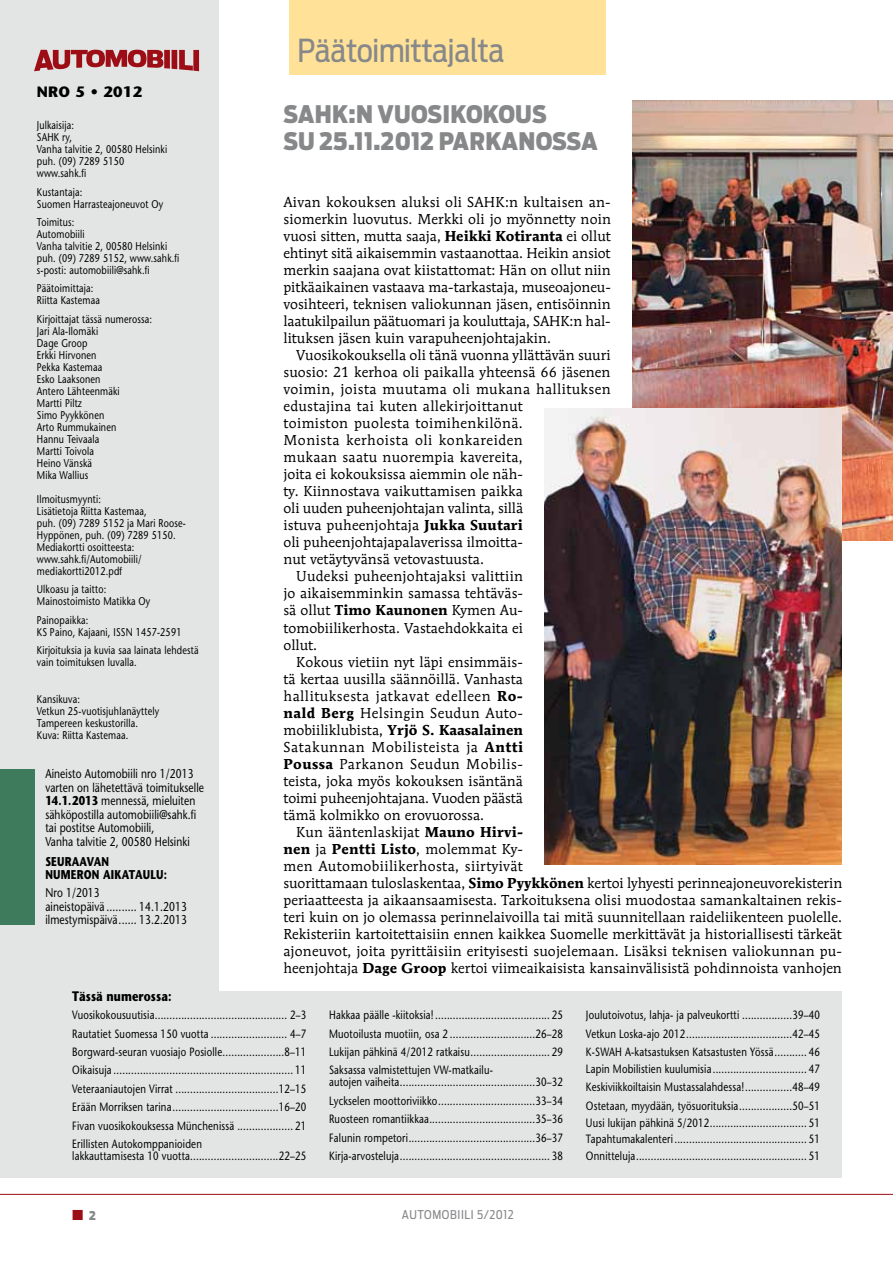
<style>
.page{position:relative;width:893px;height:1263px;background:#fff}
.page>*{position:absolute;margin:0;border:0;box-sizing:border-box;transform-origin:0 0}
.t1{font:31.5px "Antenna Cond";letter-spacing:-.01em;color:#87888a}
.t2{font:900 24px/27px "Antenna Cond";letter-spacing:.01em;color:#87888a}
.t3{font:700 15px "Stone Sans";letter-spacing:.02em;color:#000}
.t4{font:14.25px/17px "Mendoza Roman";color:#000;text-align:justify}
.t5{font:14.25px "Mendoza Roman";letter-spacing:.025em;color:#000}
.t6{font:14.25px "Mendoza Roman";letter-spacing:.035em;color:#000}
.t7{font:14.25px "Mendoza Roman";letter-spacing:.02em;color:#000}
.t8{font:700 14.25px "Mendoza Roman";letter-spacing:.005em;color:#000}
.t9{font:14.25px "Mendoza Roman";letter-spacing:.03em;color:#000}
.t10{font:700 13.8px "Stone Sans Std";letter-spacing:.01em;color:#000;scale:.8 1}
.t11{font:13.5px "European Pi Three";color:#9d0d15}
.t12{font:500 12.75px/13.5px "Stone Sans Std";letter-spacing:.01em;color:#000;scale:.8 1}
.t13{font:700 12.75px/13.5px "Stone Sans Std";letter-spacing:.02em;color:#000;scale:.8 1}
.t14{font:500 12px/18.5px "Stone Sans Std";letter-spacing:.02em;color:#000;text-align:justify;scale:.8 1}
.t15{font:12px "Antenna Cond";letter-spacing:.05em;color:#87888a}
.t16{font:500 11.25px/12px "Stone Sans Std";letter-spacing:.02em;color:#000;scale:.8 1}
.s1{font-weight:700}
.s2{font-weight:400}
.s3{font-family:"Antenna Cond";font-weight:900;font-size:12px;color:#87888a}
</style>
<div class="page">
<hr style="left:0;top:1194px;width:893px;height:1px;background:#9d0d15">
<div style="left:0;top:0;width:218px;height:1178px;background:#e3e4e4"></div>
<svg style="left:34px;top:50px;width:129px;height:21px"></svg>
<div style="left:164px;top:50px;width:6px;height:19px;background:#9d0d15"></div>
<div style="left:172px;top:50px;width:5px;height:19px;background:#9d0d15"></div>
<svg style="left:179px;top:50px;width:20px;height:21px"></svg>
<div style="left:0;top:769px;width:34px;height:155px;background:#3e7b5d"></div>
<div style="left:0;top:992px;width:842px;height:186px;background:#e3e4e4"></div>
<div style="left:289px;top:0;width:316px;height:74px;background:#ffe298"></div>
<img style="left:632px;top:101px;width:261px;height:440px">
<img style="left:544px;top:409px;width:298px;height:455px">
<p class="t3" style="left:37px;top:82px;width:107px">NRO 5 • 2012</p>
<p class="t16" style="left:37px;top:119px;width:164px">Julkaisija:<br>SAHK ry,<br>Vanha talvitie 2, 00580 Helsinki puh. (09) 7289 5150 www.sahk.fi</p>
<p class="t16" style="left:37px;top:186px;width:160px">Kustantaja:<br>Suomen Harrasteajoneuvot Oy</p>
<p class="t16" style="left:37px;top:216px;width:180px">Toimitus:<br>Automobiili<br>Vanha talvitie 2, 00580 Helsinki puh. (09) 7289 5152, www.sahk.fi s-posti: automobiili@sahk.fi</p>
<p class="t16" style="left:37px;top:282px;width:80px">Päätoimittaja:<br>Riitta Kastemaa</p>
<p class="t16" style="left:37px;top:313px;width:146px">Kirjoittajat tässä numerossa:<br>Jari Ala-Ilomäki<br>Dage Groop<br>Erkki Hirvonen<br>Pekka Kastemaa<br>Esko Laaksonen<br>Antero Lähteenmäki<br>Martti Piltz<br>Simo Pyykkönen<br>Arto Rummukainen<br>Hannu Teivaala<br>Martti Toivola<br>Heino Vänskä<br>Mika Wallius</p>
<p class="t16" style="left:37px;top:493px;width:188px">Ilmoitusmyynti:<br>Lisätietoja Riitta Kastemaa,<br>puh. (09) 7289 5152 ja Mari Roose-<br>Hyppönen, puh. (09) 7289 5150.<br>Mediakortti osoitteesta: www.sahk.fi/Automobiili/ mediakortti2012.pdf</p>
<p class="t16" style="left:37px;top:583px;width:143px">Ulkoasu ja taitto:<br>Mainostoimisto Matikka Oy</p>
<p class="t16" style="left:37px;top:614px;width:182px">Painopaikka:<br>KS Paino, Kajaani, ISSN 1457-2591</p>
<p class="t16" style="left:37px;top:644px;width:204px">Kirjoituksia ja kuvia saa lainata lehdestä vain toimituksen luvalla.</p>
<p class="t16" style="left:37px;top:693px;width:154px">Kansikuva:<br>Vetkun 25-vuotisjuhlanäyttely<br>Tampereen keskustorilla.<br>Kuva: Riitta Kastemaa.</p>
<p class="t12" style="left:45px;top:767px;width:200px">Aineisto Automobiili nro 1/2013 varten on lähetettävä toimitukselle <span class="s1">14.1.2013</span> mennessä, mieluiten sähköpostilla automobiili@sahk.fi tai postitse Automobiili,<br>Vanha talvitie 2, 00580 Helsinki</p>
<p class="t13" style="left:45px;top:855px;width:154px">SEURAAVAN<br>NUMERON AIKATAULU:</p>
<p class="t12" style="left:45px;top:886px;width:178px">Nro 1/2013<br>aineistopäivä .......... 14.1.2013 ilmestymispäivä...... 13.2.2013</p>
<p class="t10" style="left:72px;top:988px;width:126px">Tässä numerossa:</p>
<h1 class="t1" style="left:298px;top:31px;width:208px">Päätoimittajalta</h1>
<h2 class="t2" style="left:283px;top:101px;width:285px">SAHK:N VUOSIKOKOUS<br>SU 25.11.2012 PARKANOSSA</h2>
<p class="t4" style="left:283px;top:194px;width:329px">Aivan kokouksen aluksi oli SAHK:n kultaisen an&shy;siomerkin luovutus. Merkki oli jo myönnetty noin vuosi sitten, mutta saaja, <span class="s1">Heikki Kotiranta</span> ei ollut ehtinyt sitä aikaisemmin vastaanottaa. Heikin ansiot merkin saajana ovat kiistattomat: Hän on ollut niin pitkäaikainen vastaava ma-tarkastaja, museoajoneu&shy;vosihteeri, teknisen valiokunnan jäsen, entisöinnin laatukilpailun päätuomari ja kouluttaja, SAHK:n hal&shy;lituksen jäsen kuin varapuheenjohtajakin.</p>
<p class="t4" style="left:296px;top:347px;width:316px">Vuosikokouksella oli tänä vuonna yllättävän suuri</p>
<p class="t4" style="left:283px;top:364px;width:329px">suosio: 21 kerhoa oli paikalla yhteensä 66 jäsenen</p>
<p class="t5" style="left:283px;top:381px;width:329px">voimin, joista muutama oli mukana hallituksen</p>
<p class="t7" style="left:283px;top:398px;width:241px">edustajina tai kuten allekirjoittanut</p>
<p class="t5" style="left:283px;top:415px;width:241px">toimiston puolesta toimihenkilönä.</p>
<p class="t6" style="left:283px;top:432px;width:241px">Monista kerhoista oli konkareiden</p>
<p class="t7" style="left:283px;top:449px;width:241px">mukaan saatu nuorempia kavereita,</p>
<p class="t4" style="left:283px;top:466px;width:241px">joita ei kokouksissa aiemmin ole näh-</p>
<p class="t4" style="left:283px;top:483px;width:241px">ty. Kiinnostava vaikuttamisen paikka</p>
<p class="t4" style="left:283px;top:500px;width:241px">oli uuden puheenjohtajan valinta, sillä</p>
<p class="t4" style="left:283px;top:517px;width:241px">istuva puheenjohtaja <span class="s1">Jukka Suutari</span></p>
<p class="t4" style="left:283px;top:534px;width:241px">oli puheenjohtajapalaverissa ilmoitta-</p>
<p class="t4" style="left:283px;top:551px;width:202px">nut vetäytyvänsä vetovastuusta.</p>
<p class="t4" style="left:296px;top:568px;width:228px">Uudeksi puheenjohtajaksi valittiin</p>
<p class="t4" style="left:283px;top:585px;width:241px">jo aikaisemminkin samassa tehtäväs-</p>
<p class="t4" style="left:283px;top:602px;width:241px">sä ollut <span class="s1">Timo Kaunonen</span> Kymen Au-</p>
<p class="t4" style="left:283px;top:619px;width:241px">tomobiilikerhosta. Vastaehdokkaita ei</p>
<p class="t4" style="left:283px;top:636px;width:35px">ollut.</p>
<p class="t4" style="left:296px;top:653px;width:228px">Kokous vietiin nyt läpi ensimmäis-</p>
<p class="t4" style="left:283px;top:670px;width:241px">tä kertaa uusilla säännöillä. Vanhasta</p>
<p class="t6" style="left:283px;top:687px;width:241px">hallituksesta jatkavat edelleen <span class="s1">Ro-</span></p>
<p class="t5" style="left:283px;top:704px;width:241px"><span class="s1">nald Berg</span> Helsingin Seudun Auto-</p>
<p class="t8" style="left:283px;top:721px;width:241px"><span class="s2">mobiiliklubista,</span> Yrjö S. Kaasalainen</p>
<p class="t6" style="left:283px;top:738px;width:241px">Satakunnan Mobilisteista ja <span class="s1">Antti</span></p>
<p class="t9" style="left:283px;top:755px;width:241px"><span class="s1">Poussa</span> Parkanon Seudun Mobilis-</p>
<p class="t4" style="left:283px;top:772px;width:241px">teista, joka myös kokouksen isäntänä</p>
<p class="t4" style="left:283px;top:789px;width:241px">toimi puheenjohtajana. Vuoden päästä</p>
<p class="t4" style="left:283px;top:806px;width:202px">tämä kolmikko on erovuorossa.</p>
<p class="t4" style="left:296px;top:823px;width:228px">Kun ääntenlaskijat <span class="s1">Mauno Hirvi-</span></p>
<p class="t8" style="left:283px;top:840px;width:241px">nen <span class="s2">ja</span> Pentti Listo<span class="s2">, molemmat Ky-</span></p>
<p class="t5" style="left:283px;top:857px;width:241px">men Automobiilikerhosta, siirtyivät</p>
<p class="t4" style="left:283px;top:874px;width:560px">suorittamaan tuloslaskentaa, <span class="s1">Simo Pyykkönen</span> kertoi lyhyesti perinneajoneuvorekisterin</p>
<p class="t4" style="left:283px;top:891px;width:560px">periaatteesta ja aikaansaamisesta. Tarkoituksena olisi muodostaa samankaltainen rekis-</p>
<p class="t4" style="left:283px;top:908px;width:560px">teri kuin on jo olemassa perinnelaivoilla tai mitä suunnitellaan raideliikenteen puolelle.</p>
<p class="t4" style="left:283px;top:925px;width:560px">Rekisteriin kartoitettaisiin ennen kaikkea Suomelle merkittävät ja historiallisesti tärkeät</p>
<p class="t4" style="left:283px;top:942px;width:560px">ajoneuvot, joita pyrittäisiin erityisesti suojelemaan. Lisäksi teknisen valiokunnan pu-</p>
<p class="t4" style="left:283px;top:959px;width:560px">heenjohtaja <span class="s1">Dage Groop</span> kertoi viimeaikaisista kansainvälisistä pohdinnoista vanhojen</p>
<p class="t14" style="left:72px;top:1006px;width:294px">Vuosikokousuutisia............................................. 2–3<br>Rautatiet Suomessa 150 vuotta .......................... 4–7<br>Borgward-seuran vuosiajo Posiolle.....................8–11<br>Oikaisuja ............................................................. 11<br>Veteraaniautojen Virrat ...................................12–15<br>Erään Morriksen tarina....................................16–20<br>Fivan vuosikokouksessa Münchenissä ................... 21<br>Erillisten Autokomppanioiden</p>
<p class="t14" style="left:72px;top:1146px;width:294px">lakkauttamisesta 10 vuotta..............................22–25</p>
<p class="t14" style="left:329px;top:1006px;width:294px">Hakkaa päälle -kiitoksia! ....................................... 25<br>Muotoilusta muotiin, osa 2 .............................26–28<br>Lukijan pähkinä 4/2012 ratkaisu........................... 29<br>Saksassa valmistettujen VW-matkailu-</p>
<p class="t14" style="left:329px;top:1073px;width:294px">autojen vaiheita..............................................30–32<br>Lyckselen moottoriviikko.................................33–34<br>Ruosteen romantiikkaa....................................35–36<br>Falunin rompetori...........................................36–37<br>Kirja-arvosteluja................................................... 38</p>
<p class="t11" style="left:72px;top:1206px;width:25px">M <span class="s3">2</span></p>
<p class="t15" style="left:402px;top:1207px;width:113px">AUTOMOBIILI 5/2012</p>
<p class="t14" style="left:586px;top:1006px;width:294px">Joulutoivotus, lahja- ja palveukortti .................39–40<br>Vetkun Loska-ajo 2012....................................42–45<br>K-SWAH A-katsastuksen Katsastusten Yössä........... 46</p>
<p class="t14" style="left:586px;top:1059px;width:294px">Lapin Mobilistien kuulumisia................................ 47<br>Keskiviikkoiltaisin Mustassalahdessa!................48–49<br>Ostetaan, myydään, työsuorituksia..................50–51</p>
<p class="t14" style="left:586px;top:1114px;width:294px;line-height:17px">Uusi lukijan pähkinä 5/2012................................. 51<br>Tapahtumakalenteri ............................................. 51<br>Onnitteluja.......................................................... 51</p>
</div>
